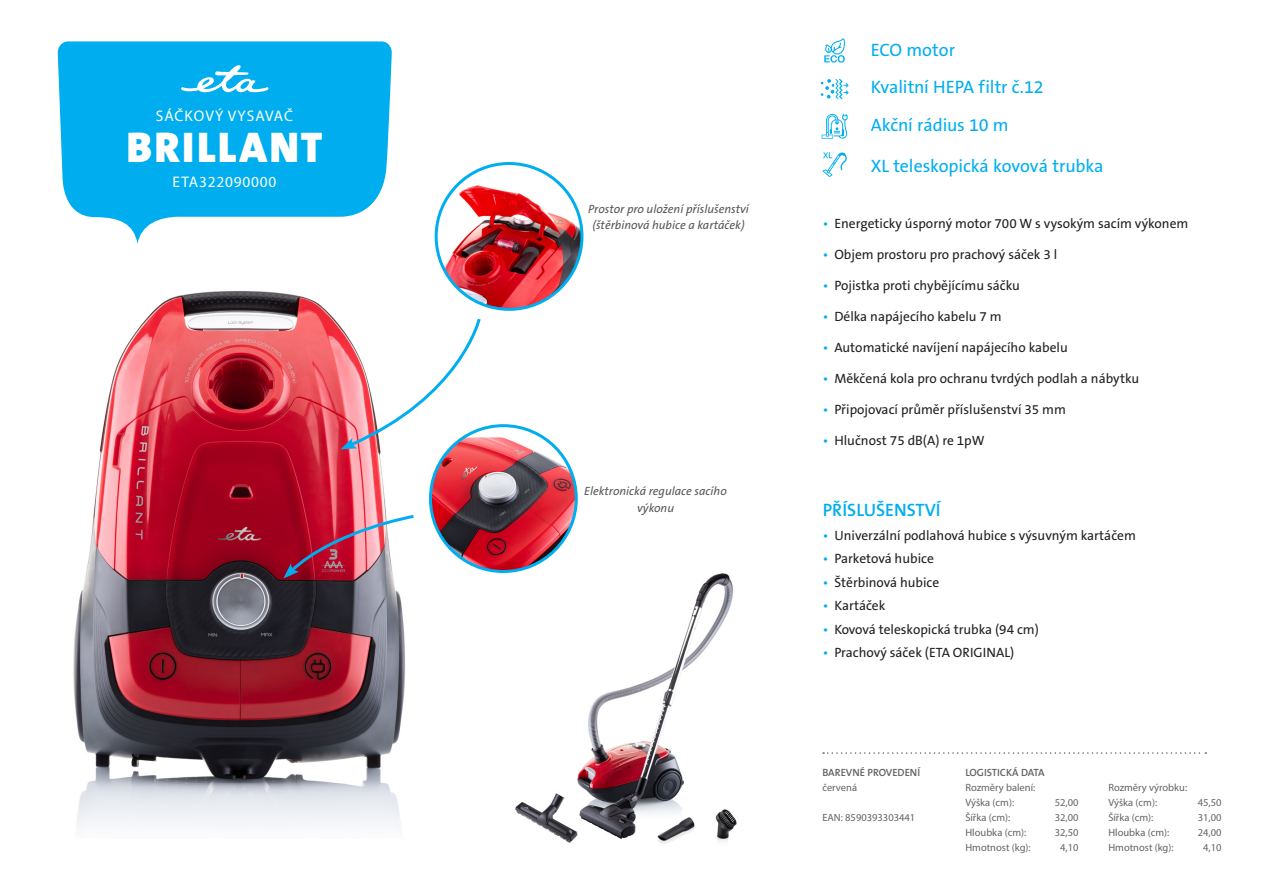
<style>
.page{position:relative;width:1263px;height:893px;background:#fff}
.page>*{position:absolute;margin:0;border:0;box-sizing:border-box;transform-origin:0 0}
.t1{font:900 43.2px "The Sans CE B9";letter-spacing:.05em;color:#fff}
.t2{font:18px "The Sans CE B5 Plain";letter-spacing:-.005em;color:#00aeef}
.t3{font:600 18px "The Sans CE B6";color:#00aeef}
.t4{font:15.45px "Myriad Pro";letter-spacing:.055em;color:#fff}
.t5{font:13.5px "The Sans CE B5 Plain";color:#231f20}
.t6{font:italic 12px/16.5px "The Sans CE B5";color:#57585a;text-align:center}
.t7{font:10.5px "Myriad Pro";color:#636366}
.t8{font:600 10.5px "The Sans CE B6";color:#636366}
.s1{color:#00aeef}
</style>
<div class="page">
<img style="left:512px;top:571px;width:225px;height:273px">
<img style="left:430px;top:437px;width:146px;height:134px">
<div style="left:429px;top:424px;width:149px;height:149px;border:3px solid #00aeef;border-radius:50%"></div>
<img style="left:73px;top:291px;width:332px;height:537px">
<svg style="left:823px;top:752px;width:383px;height:2px"></svg>
<svg style="left:58px;top:41px;width:334px;height:203px;fill:#00aeef"></svg>
<svg style="left:181px;top:65px;width:87px;height:27px"></svg>
<svg style="left:824px;top:38px;width:21px;height:25px"></svg>
<svg style="left:822px;top:152px;width:25px;height:25px"></svg>
<svg style="left:821px;top:114px;width:27px;height:25px"></svg>
<svg style="left:821px;top:79px;width:27px;height:20px"></svg>
<svg style="left:283px;top:513px;width:131px;height:65px"></svg>
<img style="left:436px;top:164px;width:146px;height:145px;border-radius:73px">
<div style="left:435px;top:162px;width:148px;height:149px;border:3px solid #00aeef;border-radius:50%"></div>
<svg style="left:340px;top:316px;width:142px;height:133px"></svg>
<p class="t4" style="left:156px;top:106px;width:139px">SÁČKOVÝ VYSAVAČ</p>
<p class="t1" style="left:126px;top:121px;width:198px">BRILLANT</p>
<p class="t4" style="left:173px;top:172px;width:105px">ETA322090000</p>
<p class="t6" style="left:588px;top:201px;width:162px">Prostor pro uložení příslušenství (štěrbinová hubice a kartáček)</p>
<p class="t6" style="left:584px;top:484px;width:144px">Elektronická regulace sacího výkonu</p>
<p class="t2" style="left:871px;top:40px;width:86px">ECO motor</p>
<p class="t2" style="left:871px;top:77px;width:175px">Kvalitní HEPA filtr č.12</p>
<p class="t2" style="left:871px;top:115px;width:140px">Akční rádius 10 m</p>
<p class="t2" style="left:871px;top:156px;width:234px">XL teleskopická kovová trubka</p>
<p class="t5" style="left:823px;top:216px;width:367px"><span class="s1">•</span> Energeticky úsporný motor 700 W s vysokým sacím výkonem</p>
<p class="t5" style="left:823px;top:247px;width:236px"><span class="s1">•</span> Objem prostoru pro prachový sáček 3 l</p>
<p class="t5" style="left:823px;top:278px;width:199px"><span class="s1">•</span> Pojistka proti chybějícímu sáčku</p>
<p class="t5" style="left:823px;top:309px;width:180px"><span class="s1">•</span> Délka napájecího kabelu 7 m</p>
<p class="t5" style="left:823px;top:340px;width:246px"><span class="s1">•</span> Automatické navíjení napájecího kabelu</p>
<p class="t5" style="left:823px;top:371px;width:318px"><span class="s1">•</span> Měkčená kola pro ochranu tvrdých podlah a nábytku</p>
<p class="t5" style="left:823px;top:402px;width:245px"><span class="s1">•</span> Připojovací průměr příslušenství 35 mm</p>
<p class="t5" style="left:823px;top:433px;width:163px"><span class="s1">•</span> Hlučnost 75 dB(A) re 1pW</p>
<p class="t3" style="left:823px;top:500px;width:119px">PŘÍSLUŠENSTVÍ</p>
<p class="t5" style="left:823px;top:528px;width:315px"><span class="s1">•</span> Univerzální podlahová hubice s výsuvným kartáčem</p>
<p class="t5" style="left:823px;top:551px;width:113px"><span class="s1">•</span> Parketová hubice</p>
<p class="t5" style="left:823px;top:575px;width:118px"><span class="s1">•</span> Štěrbinová hubice</p>
<p class="t5" style="left:823px;top:598px;width:64px"><span class="s1">•</span> Kartáček</p>
<p class="t5" style="left:823px;top:622px;width:218px"><span class="s1">•</span> Kovová teleskopická trubka (94 cm)</p>
<p class="t5" style="left:823px;top:645px;width:193px"><span class="s1">•</span> Prachový sáček (ETA ORIGINAL)</p>
<p class="t8" style="left:822px;top:767px;width:99px">BAREVNÉ PROVEDENÍ</p>
<p class="t7" style="left:822px;top:781px;width:36px">červená</p>
<p class="t7" style="left:822px;top:811px;width:94px">EAN: 8590393303441</p>
<p class="t8" style="left:965px;top:767px;width:81px">LOGISTICKÁ DATA</p>
<p class="t7" style="left:965px;top:781px;width:71px">Rozměry balení:</p>
<p class="t7" style="left:965px;top:796px;width:50px">Výška (cm):</p>
<p class="t7" style="left:1055px;top:796px;width:25px">52,00</p>
<p class="t7" style="left:965px;top:811px;width:47px">Šířka (cm):</p>
<p class="t7" style="left:1055px;top:811px;width:25px">32,00</p>
<p class="t7" style="left:965px;top:826px;width:62px">Hloubka (cm):</p>
<p class="t7" style="left:1055px;top:826px;width:25px">32,50</p>
<p class="t7" style="left:965px;top:841px;width:67px">Hmotnost (kg):</p>
<p class="t7" style="left:1060px;top:841px;width:20px">4,10</p>
<p class="t7" style="left:1108px;top:781px;width:80px">Rozměry výrobku:</p>
<p class="t7" style="left:1108px;top:796px;width:50px">Výška (cm):</p>
<p class="t7" style="left:1198px;top:796px;width:25px">45,50</p>
<p class="t7" style="left:1108px;top:811px;width:47px">Šířka (cm):</p>
<p class="t7" style="left:1198px;top:811px;width:25px">31,00</p>
<p class="t7" style="left:1108px;top:826px;width:62px">Hloubka (cm):</p>
<p class="t7" style="left:1198px;top:826px;width:25px">24,00</p>
<p class="t7" style="left:1108px;top:841px;width:67px">Hmotnost (kg):</p>
<p class="t7" style="left:1203px;top:841px;width:20px">4,10</p>
</div>
